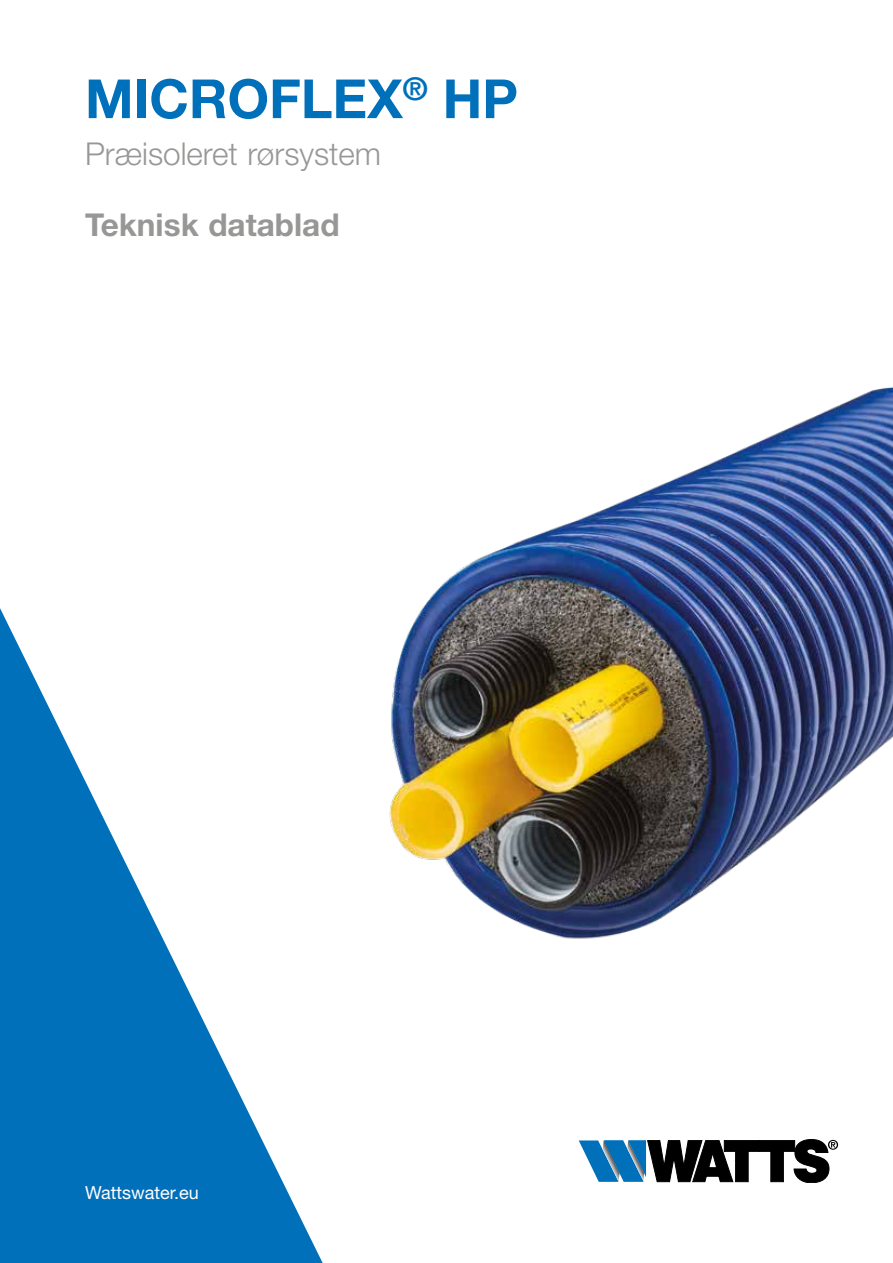
<style>
.page{position:relative;width:893px;height:1263px;background:#fff}
.page>*{position:absolute;margin:0;border:0;box-sizing:border-box;transform-origin:0 0}
.t1{font:700 54px "Helvetica Neue LT Pro";color:#0070ba}
.t2{font:300 31.5px "Helvetica Neue LT Std";color:#979796}
.t3{font:700 31.5px "Helvetica Neue LT Pro";color:#979796}
.t4{font:18px "Helvetica Neue LT Std";color:#fff}
</style>
<div class="page">
<svg style="left:579px;top:1139px;width:259px;height:44px"></svg>
<svg style="left:0;top:608px;width:323px;height:655px;fill:#0070ba"></svg>
<img style="left:307px;top:387px;width:586px;height:639px">
<h1 class="t1" style="left:85px;top:65px;width:434px">MICROFLEX<sup>®</sup> HP</h1>
<p class="t2" style="left:85px;top:134px;width:298px">Præisoleret rørsystem</p>
<p class="t3" style="left:85px;top:204px;width:256px">Teknisk datablad</p>
<p class="t4" style="left:85px;top:1182px;width:115px">Wattswater.eu</p>
</div>
